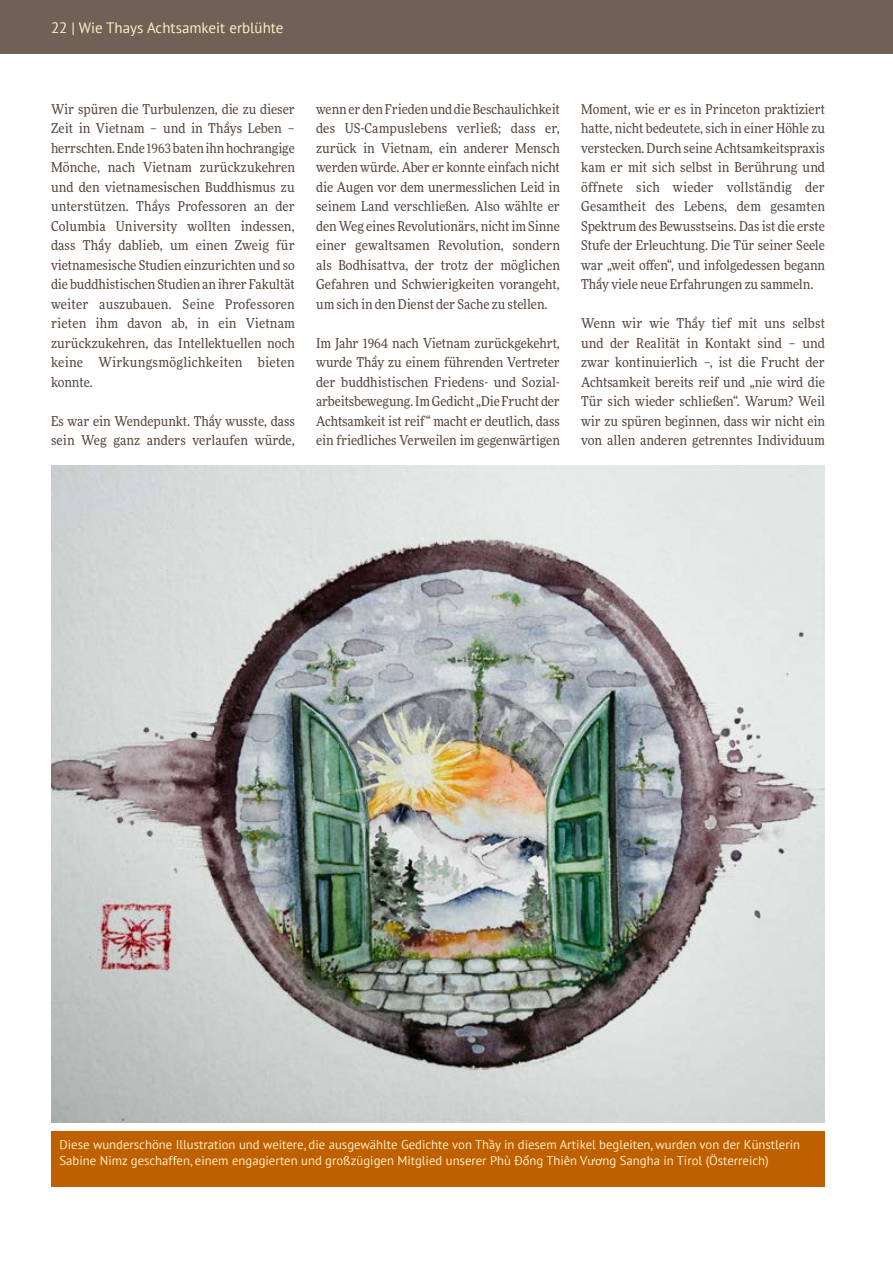
<style>
.page{position:relative;width:893px;height:1263px;background:#fff}
.page>*{position:absolute;margin:0;border:0;box-sizing:border-box;transform-origin:0 0}
.t1{font:15px "PT Sans";color:#ffeec8}
._00_GT{font:13.5px/19.5px "More Pro";color:#56443a;text-align:justify;scale:.9 1}
._00_GT-2{font:13.5px/19.5px "More Pro";color:#56443a;text-align:justify;scale:.91 1}
._04_BU_Thay_Pap_An{font:12.75px/16.5px "PT Sans";color:#ffeec8}
.s1{font-family:"Calibri"}
</style>
<div class="page">
<div style="left:0;top:0;width:893px;height:54px;background:#716055"></div>
<img style="left:51px;top:466px;width:774px;height:657px">
<div style="left:51px;top:1130px;width:774px;height:56px;background:#bf6000"></div>
<p class="t1" style="left:51px;top:18px;width:234px">22 | Wie Thays Achtsamkeit erblühte</p>
<p class="_00_GT" style="left:51px;top:99px;width:272px">Wir spüren die Turbulenzen, die zu dieser Zeit in Vietnam – und in Thầys Leben – herrschten. Ende 1963 baten ihn hochrangige Mönche, nach Vietnam zurückzukehren und den vietnamesischen Buddhismus zu unterstützen. Thầys Professoren an der Columbia University wollten indessen, dass Thầy dablieb, um einen Zweig für vietnamesische Studien einzurichten und so die buddhistischen Studien an ihrer Fakultät weiter auszubauen. Seine Professoren rieten ihm davon ab, in ein Vietnam zurückzukehren, das Intellektuellen noch keine Wirkungsmöglichkeiten bieten konnte.</p>
<p class="_00_GT" style="left:51px;top:411px;width:272px">Es war ein Wendepunkt. Thầy wusste, dass sein Weg ganz anders verlaufen würde,</p>
<p class="_00_GT" style="left:316px;top:99px;width:272px">wenn er den Frieden und die Beschaulichkeit des US-Campuslebens verließ; dass er, zurück in Vietnam, ein anderer Mensch werden würde. Aber er konnte einfach nicht die Augen vor dem unermesslichen Leid in seinem Land verschließen. Also wählte er den Weg eines Revolutionärs, nicht im Sinne einer gewaltsamen Revolution, sondern als Bodhisattva, der trotz der möglichen Gefahren und Schwierigkeiten vorangeht, um sich in den Dienst der Sache zu stellen.</p>
<p class="_00_GT" style="left:316px;top:333px;width:272px">Im Jahr 1964 nach Vietnam zurückgekehrt, wurde Thầy zu einem führenden Vertreter der buddhistischen Friedens- und Sozial&shy;arbeitsbewegung. Im Gedicht „Die Frucht der Achtsamkeit ist reif“ macht er deutlich, dass ein friedliches Verweilen im gegenwärtigen</p>
<p class="_00_GT" style="left:581px;top:99px;width:272px">Moment, wie er es in Princeton praktiziert hatte, nicht bedeutete, sich in einer Höhle zu verstecken. Durch seine Achtsamkeitspraxis kam er mit sich selbst in Berührung und öffnete sich wieder vollständig der Gesamtheit des Lebens, dem gesamten Spektrum des Bewusstseins. Das ist die erste Stufe der Erleuchtung. Die Tür seiner Seele war „weit offen“, und infolgedessen begann Thầy viele neue Erfahrungen zu sammeln.</p>
<p class="_00_GT-2" style="left:581px;top:313px;width:269px">Wenn wir wie Thầy tief mit uns selbst und der Realität in Kontakt sind – und zwar kontinuierlich –, ist die Frucht der Achtsamkeit bereits reif und „nie wird die Tür sich wieder schließen“. Warum? Weil wir zu spüren beginnen, dass wir nicht ein von allen anderen getrenntes Individuum</p>
<p class="_04_BU_Thay_Pap_An" style="left:60px;top:1136px;width:742px">Diese wunderschöne Illustration und weitere, die ausgewählte Gedichte von Th<span class="s1">ầ</span>y in diesem Artikel begleiten, wurden von der Künstlerin<br>Sabine Nimz geschaffen, einem engagierten und großzügigen Mitglied unserer Phù Đ<span class="s1">ổ</span>ng Thiên V<span class="s1">ươ</span>ng Sangha in Tirol (Österreich)</p>
</div>
